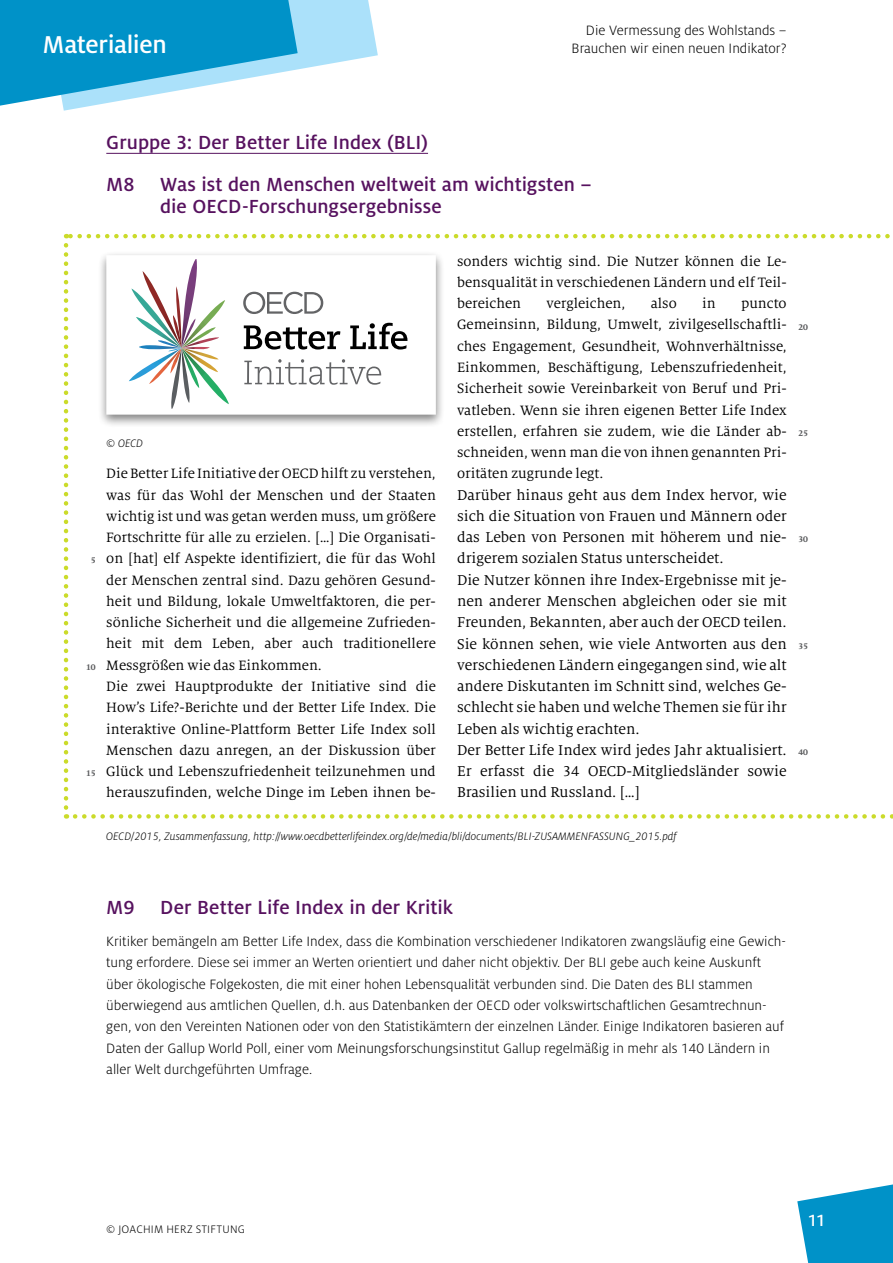
<style>
.page{position:relative;width:893px;height:1263px;background:#fff}
.page>*{position:absolute;margin:0;border:0;box-sizing:border-box;transform-origin:0 0}
.t1{font:500 27px "Milo OT";letter-spacing:-.015em;color:#fff}
.t2{font:500 21px/42.5px "Milo OT";letter-spacing:.005em;color:#57125f}
.t3{font:500 18px "Milo OT";color:#fff}
.t4{font:15.75px/21.3px "Milo Serif OT";color:#000}
.t5{font:15px/21.3px "Milo Serif OT";color:#000;text-align:justify}
.t6{font:300 15px/21.3px "Milo Pro";color:#000;text-align:right}
.t7{font:italic 300 12px "Milo Pro";color:#000}
.t8{font:300 12px "Milo Pro";letter-spacing:.025em;color:#000}
.t9{font:700 9px "Milo Serif OT";color:#58595b}
</style>
<div class="page">
<svg style="left:797px;top:1184px;width:96px;height:79px"></svg>
<svg style="left:0;top:0;width:378px;height:111px"></svg>
<hr style="left:106px;top:153px;width:322px;height:1px;background:#57125f">
<svg style="left:66px;top:234px;width:824px;height:4px"></svg>
<svg style="left:64px;top:245px;width:4px;height:574px"></svg>
<svg style="left:75px;top:814px;width:818px;height:5px"></svg>
<div style="left:97px;top:250px;width:348px;height:178px;background:#000;opacity:.5"></div>
<div style="left:106px;top:255px;width:330px;height:160px;background:#fff"></div>
<img style="left:170px;top:384px;width:12px;height:25px">
<img style="left:149px;top:381px;width:30px;height:3px">
<img style="left:199px;top:300px;width:26px;height:27px">
<img style="left:182px;top:259px;width:17px;height:68px">
<img style="left:129px;top:351px;width:53px;height:30px">
<img style="left:169px;top:350px;width:13px;height:1px">
<img style="left:142px;top:348px;width:40px;height:2px">
<img style="left:131px;top:288px;width:12px;height:60px">
<img style="left:143px;top:271px;width:38px;height:77px">
<img style="left:173px;top:315px;width:9px;height:33px">
<img style="left:182px;top:327px;width:34px;height:10px">
<img style="left:182px;top:337px;width:37px;height:11px">
<img style="left:191px;top:348px;width:38px;height:56px">
<img style="left:182px;top:348px;width:9px;height:55px">
<svg style="left:243px;top:292px;width:80px;height:22px"></svg>
<svg style="left:244px;top:325px;width:96px;height:24px"></svg>
<svg style="left:350px;top:323px;width:57px;height:26px"></svg>
<svg style="left:244px;top:359px;width:137px;height:26px"></svg>
<h1 class="t1" style="left:43px;top:30px;width:126px">Materialien</h1>
<p class="t6" style="left:572px;top:22px;width:217px;line-height:18px">Die Vermessung des Wohlstands –<br>Brauchen wir einen neuen Indikator?</p>
<h2 class="t2" style="left:106px;top:121px;width:487px">Gruppe 3: Der Better Life Index (BLI)<br>M8 Was ist den Menschen weltweit am wichtigsten –</h2>
<h2 class="t2" style="left:160px;top:185px;width:283px">die OECD-Forschungsergebnisse</h2>
<p class="t9" style="left:91px;top:556px;width:6px">5</p>
<p class="t9" style="left:86px;top:662px;width:11px">10</p>
<p class="t9" style="left:86px;top:768px;width:11px">15</p>
<p class="t5" style="left:457px;top:251px;width:331px">sonders wichtig sind. Die Nutzer können die Le&shy;bensqualität in verschiedenen Ländern und elf Teil&shy;bereichen</p>
<p class="t5" style="left:546px;top:293px;width:80px">vergleichen,</p>
<p class="t5" style="left:651px;top:293px;width:28px">also</p>
<p class="t5" style="left:702px;top:293px;width:15px">in</p>
<p class="t5" style="left:457px;top:293px;width:331px;text-indent:284px">puncto Gemeinsinn, Bildung, Umwelt, zivilgesellschaftli&shy;ches Engagement, Gesundheit, Wohnverhältnisse, Einkommen, Beschäftigung, Lebenszufriedenheit, Sicherheit sowie Vereinbarkeit von Beruf und Pri&shy;vatleben. Wenn sie ihren eigenen Better Life Index erstellen, erfahren sie zudem, wie die Länder ab&shy;schneiden, wenn man die von ihnen genannten Pri&shy;oritäten zugrunde legt.</p>
<p class="t4" style="left:457px;top:484px;width:331px">Darüber hinaus geht aus dem Index hervor, wie sich die Situation von Frauen und Männern oder das Leben von Personen mit höherem und nie&shy;drigerem sozialen Status unterscheidet.<br>Die Nutzer können ihre Index-Ergebnisse mit je&shy;nen anderer Menschen abgleichen oder sie mit Freunden, Bekannten, aber auch der OECD teilen.<br>Sie können sehen, wie viele Antworten aus den verschiedenen Ländern eingegangen sind, wie alt andere Diskutanten im Schnitt sind, welches Ge&shy;schlecht sie haben und welche Themen sie für ihr Leben als wichtig erachten.<br>Der Better Life Index wird jedes Jahr aktualisiert.<br>Er erfasst die 34 OECD-Mitgliedsländer sowie Brasilien und Russland. […]</p>
<p class="t7" style="left:106px;top:829px;width:572px">OECD/2015, Zusammenfassung, http://www.oecdbetterlifeindex.org/de/media/bli/documents/BLI-ZUSAMMENFASSUNG_2015.pdf</p>
<p class="t7" style="left:106px;top:436px;width:38px">© OECD</p>
<p class="t5" style="left:106px;top:463px;width:331px;text-align:left">Die Better Life Initiative der OECD hilft zu verstehen, was für das Wohl der Menschen und der Staaten wichtig ist und was getan werden muss, um größere Fortschritte für alle zu erzielen. […] Die Organisati&shy;on [hat] elf Aspekte identifiziert, die für das Wohl der Menschen zentral sind. Dazu gehören Gesund&shy;heit und Bildung, lokale Umweltfaktoren, die per&shy;sönliche Sicherheit und die allgemeine Zufrieden&shy;heit mit dem Leben, aber auch traditionellere Messgrößen wie das Einkommen.<br>Die zwei Hauptprodukte der Initiative sind die How’s Life?-Berichte und der Better Life Index. Die interaktive Online-Plattform Better Life Index soll Menschen dazu anregen, an der Diskussion über Glück und Lebenszufriedenheit teilzunehmen und herauszufinden, welche Dinge im Leben ihnen be-</p>
<p class="t9" style="left:798px;top:322px;width:11px">20</p>
<p class="t9" style="left:798px;top:428px;width:11px">25</p>
<p class="t9" style="left:798px;top:534px;width:11px">30</p>
<p class="t9" style="left:798px;top:641px;width:11px">35</p>
<p class="t9" style="left:798px;top:747px;width:11px">40</p>
<h2 class="t2" style="left:106px;top:887px;width:348px">M9 Der Better Life Index in der Kritik</h2>
<p class="t6" style="left:106px;top:931px;width:681px;text-align:left">Kritiker bemängeln am Better Life Index, dass die Kombination verschiedener Indikatoren zwangsläufig eine Gewich&shy;tung erfordere. Diese sei immer an Werten orientiert und daher nicht objektiv. Der BLI gebe auch keine Auskunft über ökologische Folgekosten, die mit einer hohen Lebensqualität verbunden sind. Die Daten des BLI stammen überwiegend aus amtlichen Quellen, d.h. aus Datenbanken der OECD oder volkswirtschaftlichen Gesamtrechnun&shy;gen, von den Vereinten Nationen oder von den Statistikämtern der einzelnen Länder. Einige Indikatoren basieren auf Daten der Gallup World Poll, einer vom Meinungsforschungsinstitut Gallup regelmäßig in mehr als 140 Ländern in aller Welt durchgeführten Umfrage.</p>
<p class="t8" style="left:106px;top:1223px;width:140px">© JOACHIM HERZ STIFTUNG</p>
<p class="t3" style="left:808px;top:1211px;width:19px">11</p>
</div>
